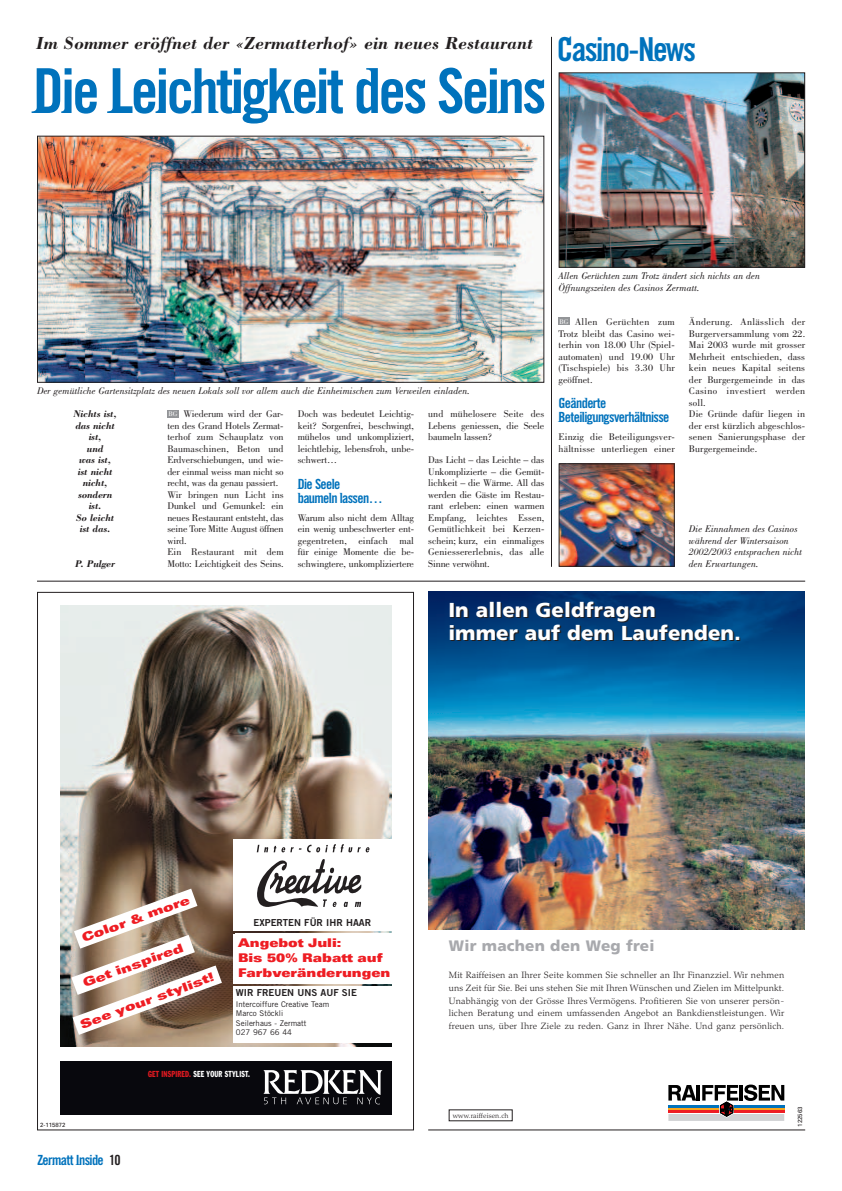
<style>
.page{position:relative;width:842px;height:1191px;background:#fff}
.page>*{position:absolute;margin:0;border:0;box-sizing:border-box;transform-origin:0 0}
.t1{font:62px "Serifedsans";letter-spacing:-.045em;color:#0072bc}
.t2{font:900 20.2px/23.2px "Frutiger";letter-spacing:.005em;color:#fff}
.t3{font:italic 700 18px "Bodoni";color:#231f20}
.t4{font:900 15.1px "Frutiger";letter-spacing:.01em;color:#a8a9ad}
.t5{font:14px/14px "Serifedsans";letter-spacing:-.045em;color:#0072bc}
.t6{font:900 expanded 12px/15px "Univers";color:#ee1d23;scale:.9 1}
.t7{font:900 expanded 12px "Univers";color:#ee1d23}
.t8{font:10px/11.5px "Bodoni";letter-spacing:.01em;color:#231f20;text-align:justify}
.t9{font:10px/11.5px "Bodoni";letter-spacing:-.01em;color:#231f20}
.t10{font:italic 10px/11.5px "Bodoni";color:#231f20}
.t11{font:italic 700 10px/11.5px "Bodoni";letter-spacing:-.01em;color:#231f20;text-align:center}
.t12{font:9.6px/11.6px "Trade Gothic Bold Two";color:#de1920}
.t13{font:9.6px "Trade Gothic Bold Two";color:#231f20}
.t14{font:300 9.1px/12.6px "Palatino";letter-spacing:.02em;color:#231f20;text-align:justify}
.t15{font:condensed 8.6px "Franklin Gothic";letter-spacing:.025em;color:#fff;scale:.8 1}
.t16{font:7.9px/9.5px "Trade Gothic";color:#231f20}
.t17{font:300 7.1px "Palatino";letter-spacing:.015em;color:#231f20}
.t18{font:7px "Bodoni";color:#fff}
.t19{font:6px "Univers";color:#231f20}
.s1{font-family:"Serifedsans";font-weight:400;font-style:normal;font-size:33px;color:#0072bc}
.s2{color:#231f20}
.s3{color:#de1920}
</style>
<div class="page">
<hr style="left:551px;top:37px;width:1px;height:530px;background:#231f20">
<img style="left:39px;top:138px;width:503px;height:243px">
<div style="left:37px;top:136px;width:507px;height:247px;border:1px solid #231f20"></div>
<img style="left:561px;top:74px;width:242px;height:192px">
<div style="left:559px;top:72px;width:246px;height:196px;border:1px solid #231f20"></div>
<img style="left:561px;top:465px;width:112px;height:100px">
<div style="left:559px;top:463px;width:116px;height:104px;border:1px solid #231f20"></div>
<div style="left:167px;top:410px;width:12px;height:7px;background:#939598"></div>
<div style="left:559px;top:317px;width:11px;height:8px;background:#939598"></div>
<img style="left:429px;top:591px;width:376px;height:338px">
<svg style="left:668px;top:1084px;width:116px;height:37px"></svg>
<hr style="left:428px;top:1129px;width:377px;height:1px;background:#231f20">
<hr style="left:37px;top:581px;width:768px;height:1px;background:#231f20">
<img style="left:61px;top:606px;width:331px;height:440px">
<div style="left:61px;top:1061px;width:331px;height:54px;background:#08080d"></div>
<svg style="left:263px;top:1070px;width:119px;height:34px"></svg>
<div style="left:233px;top:934px;width:159px;height:49px;background:#fff"></div>
<div style="left:233px;top:912px;width:159px;height:19px;background:#fff"></div>
<div style="left:233px;top:986px;width:159px;height:57px;background:#fff"></div>
<div style="left:233px;top:839px;width:159px;height:73px;background:#fff"></div>
<svg style="left:257px;top:845px;width:11px;height:7px"></svg>
<svg style="left:274px;top:844px;width:96px;height:8px"></svg>
<svg style="left:257px;top:859px;width:105px;height:48px"></svg>
<svg style="left:71px;top:889px;width:151px;height:146px"></svg>
<h3 class="t3" style="left:36px;top:37px;width:662px">Im Sommer eröffnet der «Zermatterhof» ein neues Restaurant <span class="s1">Casino-News</span></h3>
<h1 class="t1" style="left:33px;top:69px;width:515px">Die Leichtigkeit des Seins</h1>
<p class="t10" style="left:37px;top:386px;width:434px">Der gemütliche Gartensitzplatz des neuen Lokals soll vor allem auch die Einheimischen zum Verweilen einladen.</p>
<p class="t11" style="left:74px;top:409px;width:45px">Nichts ist, das nicht ist,<br>und<br>was ist, ist nicht nicht, sondern ist.<br>So leicht ist das.</p>
<p class="t11" style="left:75px;top:559px;width:41px">P. Pulger</p>
<p class="t9" style="left:167px;top:409px;width:118px;text-indent:16px">Wiederum wird der Gar&shy;ten des Grand Hotels Zermat&shy;terhof zum Schauplatz von<br>Baumaschinen, Beton und<br>Erdverschiebungen, und wie&shy;der einmal weiss man nicht so recht, was da genau passiert.<br>Wir bringen nun Licht ins<br>Dunkel und Gemunkel: ein neues Restaurant entsteht, das seine Tore Mitte August öffnen wird.<br>Ein Restaurant mit dem<br>Motto: Leichtigkeit des Seins.</p>
<p class="t8" style="left:298px;top:409px;width:118px">Doch was bedeutet Leichtig&shy;keit? Sorgenfrei, beschwingt, mühelos und unkompliziert, leichtlebig, lebensfroh, unbe&shy;schwert…</p>
<p class="t18" style="left:168px;top:411px;width:10px">BG</p>
<h3 class="t5" style="left:298px;top:478px;width:86px">Die Seele baumeln lassen…</h3>
<p class="t8" style="left:298px;top:513px;width:118px">Warum also nicht dem Alltag ein wenig unbeschwerter ent&shy;gegentreten, einfach mal für einige Momente die be&shy;schwingtere, unkompliziertere</p>
<p class="t8" style="left:428px;top:409px;width:118px">und mühelosere Seite des Lebens geniessen, die Seele baumeln lassen?</p>
<p class="t8" style="left:428px;top:455px;width:118px">Das Licht – das Leichte – das Unkomplizierte – die Gemüt&shy;lichkeit – die Wärme. All das werden die Gäste im Restau&shy;rant erleben: einen warmen Empfang, leichtes Essen, Gemütlichkeit bei Kerzen&shy;schein; kurz, ein einmaliges Geniessererlebnis, das alle Sinne verwöhnt.</p>
<p class="t10" style="left:559px;top:271px;width:203px">Allen Gerüchten zum Trotz ändert sich nichts an den<br>Öffnungszeiten des Casinos Zermatt.</p>
<p class="t8" style="left:559px;top:317px;width:118px;text-indent:16px">Allen Gerüchten zum Trotz bleibt das Casino wei&shy;terhin von 18.00 Uhr (Spiel&shy;automaten) und 19.00 Uhr (Tischspiele) bis 3.30 Uhr geöffnet.</p>
<h3 class="t5" style="left:559px;top:398px;width:112px">Geänderte<br>Beteiligungsverhältnisse</h3>
<p class="t8" style="left:559px;top:432px;width:118px">Einzig die Beteiligungsver&shy;hältnisse unterliegen einer</p>
<p class="t18" style="left:560px;top:319px;width:10px">BG</p>
<p class="t8" style="left:689px;top:317px;width:118px;text-align:left">Änderung. Anlässlich der<br>Burgerversammlung vom 22.<br>Mai 2003 wurde mit grosser<br>Mehrheit entschieden, dass kein neues Kapital seitens der Burgergemeinde in das<br>Casino investiert werden soll.<br>Die Gründe dafür liegen in der erst kürzlich abgeschlos&shy;senen Sanierungsphase der<br>Burgergemeinde.</p>
<p class="t10" style="left:689px;top:524px;width:115px">Die Einnahmen des Casinos während der Wintersaison<br>2002/2003 entsprachen nicht den Erwartungen.</p>
<h2 class="t2" style="left:448px;top:600px;width:294px">In allen Geldfragen<br>immer auf dem Laufenden.</h2>
<p class="t7" style="left:81px;top:934px;width:115px;rotate:-20deg">Color &amp; more</p>
<p class="t7" style="left:82px;top:979px;width:107px;rotate:-20deg">Get inspired</p>
<p class="t7" style="left:79px;top:1020px;width:143px;rotate:-20deg">See your stylist!</p>
<p class="t13" style="left:254px;top:919px;width:119px">EXPERTEN FÜR IHR HAAR</p>
<p class="t12" style="left:236px;top:935px;width:152px">BERATUNG.HAARSCHNITT.<br>FARBE.STRÄHNEN.UMFORMUNG.<br>PFLEGE.NAGELGESTALTUNG.<br>HAARVERLÄNGERUNG.</p>
<p class="t6" style="left:238px;top:937px;width:171px">Angebot Juli:<br>Bis 50% Rabatt auf<br>Farbveränderungen</p>
<p class="t13" style="left:236px;top:989px;width:122px">WIR FREUEN UNS AUF SIE</p>
<p class="t16" style="left:236px;top:1000px;width:95px">Intercoiffure Creative Team<br>Marco Stöckli<br>Seilerhaus - Zermatt<br>027 967 66 44</p>
<p class="t19" style="left:40px;top:1123px;width:27px">2-115872</p>
<h3 class="t5" style="left:37px;top:1155px;width:85px">Zermatt Inside <span class="s2">10</span></h3>
<p class="t15" style="left:148px;top:1071px;width:129px"><span class="s3">GET INSPIRED.</span> SEE YOUR STYLIST.</p>
<h3 class="t4" style="left:449px;top:939px;width:207px">Wir machen den Weg frei</h3>
<p class="t14" style="left:449px;top:970px;width:337px">Mit Raiffeisen an Ihrer Seite kommen Sie schneller an Ihr Finanzziel. Wir nehmen uns Zeit für Sie. Bei uns stehen Sie mit Ihren Wünschen und Zielen im Mittelpunkt.<br>Unabhängig von der Grösse Ihres Vermögens. Profitieren Sie von unserer persön&shy;lichen Beratung und einem umfassenden Angebot an Bankdienstleistungen. Wir freuen uns, über Ihre Ziele zu reden. Ganz in Ihrer Nähe. Und ganz persönlich.</p>
<p class="t17" style="left:453px;top:1113px;width:57px">www.raiffeisen.ch</p>
<p class="t19" style="left:798px;top:1127px;width:22px;rotate:-90deg">122563</p>
</div>
